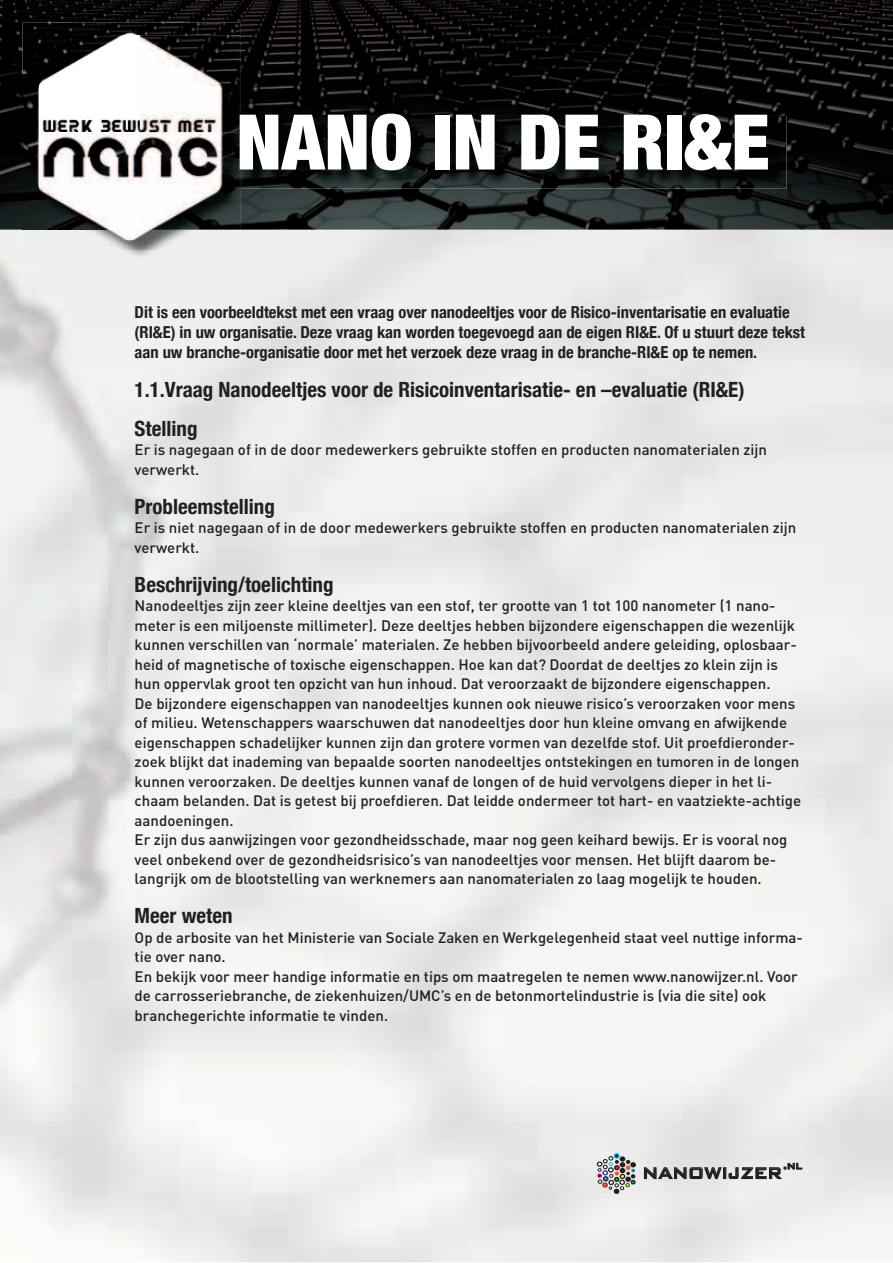
<style>
.page{position:relative;width:893px;height:1263px;background:#fff}
.page>*{position:absolute;margin:0;border:0;box-sizing:border-box;transform-origin:0 0}
.t1{font:900 condensed 76.8px "Helvetica Neue";color:#fff}
.t2{font:500 25.65px "Bank Gothic";color:#231f20;scale:.86 1}
.t3{font:700 condensed 21px/39px "Helvetica Neue";color:#231f20}
.t4{font:700 condensed 16.5px/19.5px "Helvetica Neue";color:#231f20}
.t5{font:500 15px/19.5px "DIN";color:#231f20}
</style>
<div class="page">
<img style="left:0;top:0;width:893px;height:1262px">
<img style="left:242px;top:116px;width:544px;height:73px">
<img style="left:242px;top:116px;width:526px;height:54px">
<img style="left:40px;top:74px;width:200px;height:184px">
<img style="left:23px;top:230px;width:218px;height:20px">
<img style="left:23px;top:22px;width:174px;height:52px">
<img style="left:197px;top:22px;width:44px;height:208px">
<img style="left:23px;top:74px;width:17px;height:156px">
<img style="left:240px;top:114px;width:1px;height:56px">
<svg style="left:597px;top:1153px;width:39px;height:42px;background:#a9a7a7"></svg>
<svg style="left:644px;top:1163px;width:158px;height:16px;background:#b2b1b1"></svg>
<h1 class="t1" style="left:236px;top:95px;width:535px">NANO IN DE RI&amp;E</h1>
<p class="t4" style="left:135px;top:303px;width:672px">Dit is een voorbeeldtekst met een vraag over nanodeeltjes voor de Risico-inventarisatie en evaluatie (RI&amp;E) in uw organisatie. Deze vraag kan worden toegevoegd aan de eigen RI&amp;E. Of u stuurt deze tekst aan uw branche-organisatie door met het verzoek deze vraag in de branche-RI&amp;E op te nemen.</p>
<h3 class="t3" style="left:135px;top:369px;width:611px">1.1.Vraag Nanodeeltjes voor de Risicoinventarisatie- en –evaluatie (RI&amp;E)<br>Stelling</h3>
<p class="t5" style="left:135px;top:439px;width:634px">Er is nagegaan of in de door medewerkers gebruikte stoffen en producten nanomaterialen zijn verwerkt.</p>
<h3 class="t3" style="left:135px;top:486px;width:142px">Probleemstelling</h3>
<p class="t5" style="left:135px;top:517px;width:663px">Er is niet nagegaan of in de door medewerkers gebruikte stoffen en producten nanomaterialen zijn verwerkt.</p>
<h3 class="t3" style="left:135px;top:564px;width:200px">Beschrijving/toelichting</h3>
<p class="t5" style="left:135px;top:595px;width:668px">Nanodeeltjes zijn zeer kleine deeltjes van een stof, ter grootte van 1 tot 100 nanometer (1 nano&shy;meter is een miljoenste millimeter). Deze deeltjes hebben bijzondere eigenschappen die wezenlijk kunnen verschillen van ‘normale’ materialen. Ze hebben bijvoorbeeld andere geleiding, oplosbaar&shy;heid of magnetische of toxische eigenschappen. Hoe kan dat? Doordat de deeltjes zo klein zijn is hun oppervlak groot ten opzicht van hun inhoud. Dat veroorzaakt de bijzondere eigenschappen.<br>De bijzondere eigenschappen van nanodeeltjes kunnen ook nieuwe risico’s veroorzaken voor mens of milieu. Wetenschappers waarschuwen dat nanodeeltjes door hun kleine omvang en afwijkende eigenschappen schadelijker kunnen zijn dan grotere vormen van dezelfde stof. Uit proefdieronder&shy;zoek blijkt dat inademing van bepaalde soorten nanodeeltjes ontstekingen en tumoren in de longen kunnen veroorzaken. De deeltjes kunnen vanaf de longen of de huid vervolgens dieper in het li&shy;chaam belanden. Dat is getest bij proefdieren. Dat leidde ondermeer tot hart- en vaatziekte-achtige aandoeningen.<br>Er zijn dus aanwijzingen voor gezondheidsschade, maar nog geen keihard bewijs. Er is vooral nog veel onbekend over de gezondheidsrisico’s van nanodeeltjes voor mensen. Het blijft daarom be&shy;langrijk om de blootstelling van werknemers aan nanomaterialen zo laag mogelijk te houden.</p>
<h3 class="t3" style="left:135px;top:896px;width:99px">Meer weten</h3>
<p class="t5" style="left:135px;top:927px;width:670px">Op de arbosite van het Ministerie van Sociale Zaken en Werkgelegenheid staat veel nuttige informa&shy;tie over nano.<br>En bekijk voor meer handige informatie en tips om maatregelen te nemen www.nanowijzer.nl. Voor de carrosseriebranche, de ziekenhuizen/UMC’s en de betonmortelindustrie is (via die site) ook branchegerichte informatie te vinden.</p>
<h2 class="t2" style="left:642px;top:1152px;width:187px">nanowijzer<sup>.nl</sup></h2>
</div>
